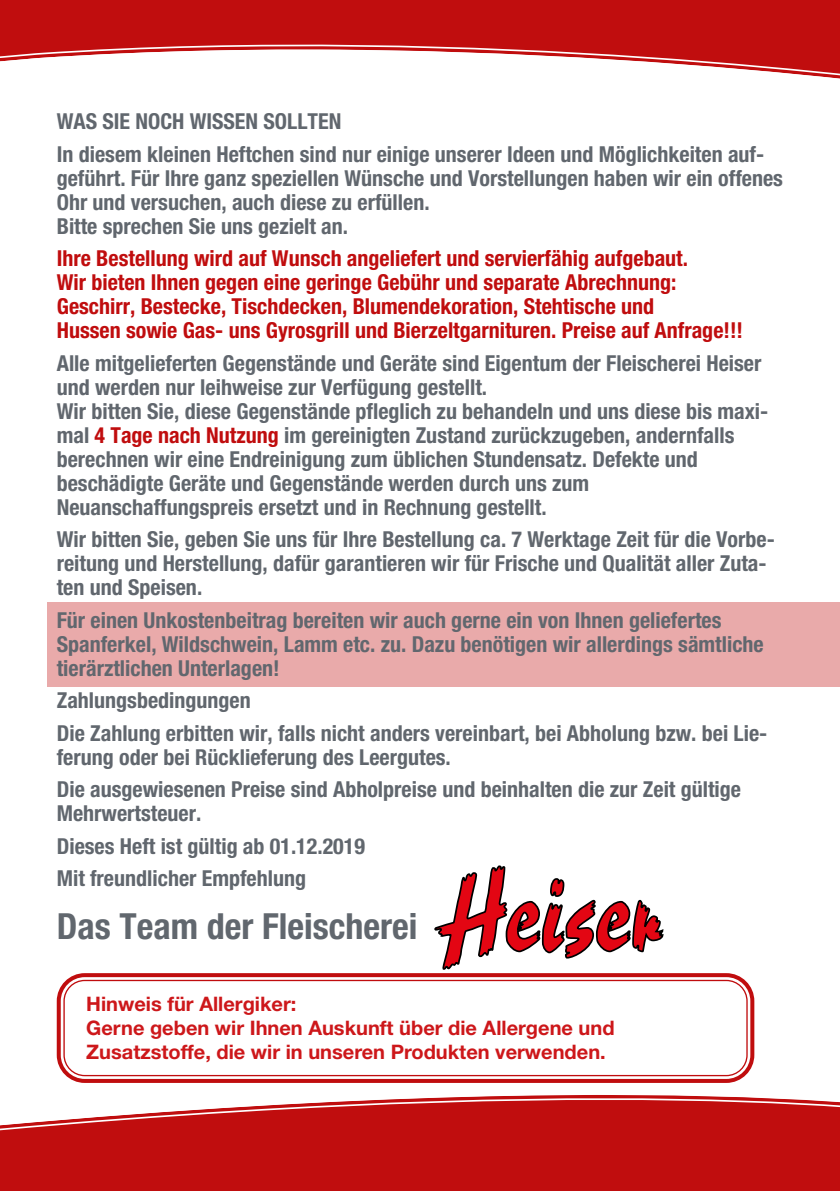
<style>
.page{position:relative;width:840px;height:1191px;background:#fff}
.page>*{position:absolute;margin:0;border:0;box-sizing:border-box;transform-origin:0 0}
.t1{font:700 condensed 36px "Helvetica Neue LT Std";color:#61676e}
.t2{font:700 condensed 22px/24px "Helvetica Neue LT Std";color:#61676e}
.t3{font:700 condensed 22px/24px "Helvetica Neue LT Std";color:#c00d0e}
.t4{font:700 20px/24px "Helvetica Neue LT Std";color:#cd171a}
.s1{color:#c00d0e}
</style>
<div class="page">
<svg style="left:0;top:0;width:839px;height:79px"></svg>
<div style="left:47px;top:602px;width:792px;height:85px;background:#e9aaaa"></div>
<svg style="left:434px;top:865px;width:230px;height:105px"></svg>
<svg style="left:0;top:1066px;width:839px;height:125px"></svg>
<div style="left:61px;top:977px;width:689px;height:102px;background:#fff;border-radius:24px"></div>
<div style="left:57px;top:973px;width:697px;height:110px;border:4px solid #c00d0e;border-radius:26px"></div>
<div style="left:63px;top:979px;width:684px;height:97px;border:1px solid #c00d0e;border-radius:21px"></div>
<p class="t2" style="left:57px;top:105px;width:708px;line-height:32.4px">WAS SIE NOCH WISSEN SOLLTEN<br>In diesem kleinen Heftchen sind nur einige unserer Ideen und Möglichkeiten auf-</p>
<p class="t2" style="left:57px;top:165px;width:727px">geführt. Für Ihre ganz speziellen Wünsche und Vorstellungen haben wir ein offenes<br>Ohr und versuchen, auch diese zu erfüllen.<br>Bitte sprechen Sie uns gezielt an.</p>
<p class="t3" style="left:57px;top:246px;width:687px">Ihre Bestellung wird auf Wunsch angeliefert und servierfähig aufgebaut.<br>Wir bieten Ihnen gegen eine geringe Gebühr und separate Abrechnung:<br>Geschirr, Bestecke, Tischdecken, Blumendekoration, Stehtische und<br>Hussen sowie Gas- uns Gyrosgrill und Bierzeltgarnituren. Preise auf Anfrage!!!</p>
<p class="t2" style="left:57px;top:350px;width:712px">Alle mitgelieferten Gegenstände und Geräte sind Eigentum der Fleischerei Heiser und werden nur leihweise zur Verfügung gestellt.<br>Wir bitten Sie, diese Gegenstände pfleglich zu behandeln und uns diese bis maxi&shy;mal <span class="s1">4 Tage nach Nutzung</span> im gereinigten Zustand zurückzugeben, andernfalls berechnen wir eine Endreinigung zum üblichen Stundensatz. Defekte und beschädigte Geräte und Gegenstände werden durch uns zum Neuanschaffungspreis ersetzt und in Rechnung gestellt.</p>
<p class="t2" style="left:57px;top:527px;width:719px">Wir bitten Sie, geben Sie uns für Ihre Bestellung ca. 7 Werktage Zeit für die Vorbe&shy;reitung und Herstellung, dafür garantieren wir für Frische und Qualität aller Zuta&shy;ten und Speisen.</p>
<p class="t2" style="left:57px;top:607px;width:708px">Für einen Unkostenbeitrag bereiten wir auch gerne ein von Ihnen geliefertes<br>Spanferkel, Wildschwein, Lamm etc. zu. Dazu benötigen wir allerdings sämtliche tierärztlichen Unterlagen!</p>
<p class="t2" style="left:57px;top:684px;width:711px;line-height:32.4px">Zahlungsbedingungen<br>Die Zahlung erbitten wir, falls nicht anders vereinbart, bei Abholung bzw. bei Lie-</p>
<p class="t2" style="left:57px;top:740px;width:685px;line-height:32.4px">ferung oder bei Rücklieferung des Leergutes.<br>Die ausgewiesenen Preise sind Abholpreise und beinhalten die zur Zeit gültige</p>
<p class="t2" style="left:57px;top:797px;width:309px;line-height:32.4px">Mehrwertsteuer.<br>Dieses Heft ist gültig ab 01.12.2019<br>Mit freundlicher Empfehlung</p>
<h1 class="t1" style="left:57px;top:904px;width:362px">Das Team der Fleischerei</h1>
<p class="t4" style="left:86px;top:991px;width:529px">Hinweis für Allergiker:<br>Gerne geben wir Ihnen Auskunft über die Allergene und<br>Zusatzstoffe, die wir in unseren Produkten verwenden.</p>
</div>
